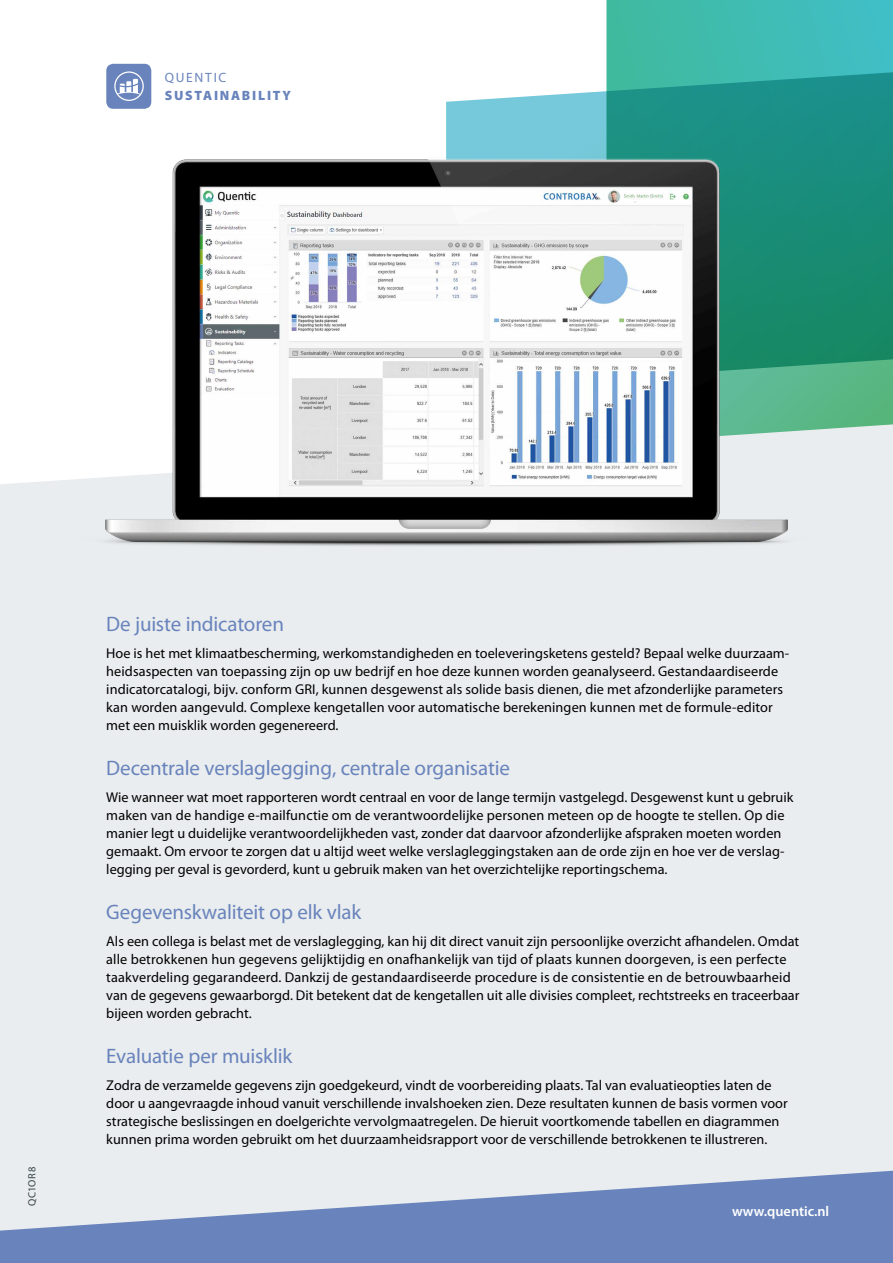
<style>
.page{position:relative;width:893px;height:1263px;background:#fff}
.page>*{position:absolute;margin:0;border:0;box-sizing:border-box;transform-origin:0 0}
.t1{font:21px "Myriad Pro";letter-spacing:-.01em;color:#6984bc}
.t2{font:14.25px/18px "Myriad Pro";color:#000}
.t3{font:600 14.25px "Myriad Pro";color:#fff}
.t4{font:900 13.5px "Myriad Pro";letter-spacing:.125em;color:#6984bc}
.t5{font:13.5px "Myriad Pro";letter-spacing:.125em;color:#6984bc}
.t6{font:10.5px "Myriad Pro";letter-spacing:.06em;color:#354248}
</style>
<div class="page">
<div style="left:106px;top:64px;width:45px;height:45px;background:#6984bc;border-radius:7px"></div>
<svg style="left:114px;top:71px;width:30px;height:30px"></svg>
<svg style="left:606px;top:0;width:287px;height:72px"></svg>
<svg style="left:446px;top:72px;width:447px;height:352px"></svg>
<div style="left:0;top:424px;width:893px;height:747px;background:#eaedef"></div>
<svg style="left:0;top:1171px;width:893px;height:92px;fill:#6984bc"></svg>
<img style="left:55px;top:151px;width:778px;height:405px">
<p class="t5" style="left:165px;top:69px;width:63px">QUENTIC</p>
<p class="t4" style="left:165px;top:86px;width:128px">SUSTAINABILITY</p>
<p class="t6" style="left:26px;top:1206px;width:40px;rotate:-90deg">QC1OR8</p>
<h1 class="t1" style="left:106px;top:611px;width:179px">De juiste indicatoren</h1>
<p class="t2" style="left:106px;top:644px;width:684px">Hoe is het met klimaatbescherming, werkomstandigheden en toeleveringsketens gesteld? Bepaal welke duurzaam&shy;heidsaspecten van toepassing zijn op uw bedrijf en hoe deze kunnen worden geanalyseerd. Gestandaardiseerde indicatorcatalogi, bijv. conform GRI, kunnen desgewenst als solide basis dienen, die met afzonderlijke parameters kan worden aangevuld. Complexe kengetallen voor automatische berekeningen kunnen met de formule-editor met een muisklik worden gegenereerd.</p>
<h1 class="t1" style="left:106px;top:755px;width:405px">Decentrale verslaglegging, centrale organisatie</h1>
<p class="t2" style="left:106px;top:788px;width:689px">Wie wanneer wat moet rapporteren wordt centraal en voor de lange termijn vastgelegd. Desgewenst kunt u gebruik maken van de handige e-mailfunctie om de verantwoordelijke personen meteen op de hoogte te stellen. Op die manier legt u duidelijke verantwoordelijkheden vast, zonder dat daarvoor afzonderlijke afspraken moeten worden gemaakt. Om ervoor te zorgen dat u altijd weet welke verslagleggingstaken aan de orde zijn en hoe ver de verslag&shy;legging per geval is gevorderd, kunt u gebruik maken van het overzichtelijke reportingschema.</p>
<h1 class="t1" style="left:106px;top:899px;width:256px">Gegevenskwaliteit op elk vlak</h1>
<p class="t2" style="left:106px;top:932px;width:695px">Als een collega is belast met de verslaglegging, kan hij dit direct vanuit zijn persoonlijke overzicht afhandelen. Omdat alle betrokkenen hun gegevens gelijktijdig en onafhankelijk van tijd of plaats kunnen doorgeven, is een perfecte taakverdeling gegarandeerd. Dankzij de gestandaardiseerde procedure is de consistentie en de betrouwbaarheid van de gegevens gewaarborgd. Dit betekent dat de kengetallen uit alle divisies compleet, rechtstreeks en traceerbaar bijeen worden gebracht.</p>
<h1 class="t1" style="left:106px;top:1043px;width:188px">Evaluatie per muisklik</h1>
<p class="t2" style="left:106px;top:1076px;width:683px">Zodra de verzamelde gegevens zijn goedgekeurd, vindt de voorbereiding plaats. Tal van evaluatieopties laten de door u aangevraagde inhoud vanuit verschillende invalshoeken zien. Deze resultaten kunnen de basis vormen voor strategische beslissingen en doelgerichte vervolgmaatregelen. De hieruit voortkomende tabellen en diagrammen kunnen prima worden gebruikt om het duurzaamheidsrapport voor de verschillende betrokkenen te illustreren.</p>
<p class="t3" style="left:732px;top:1202px;width:99px">www.quentic.nl</p>
</div>
